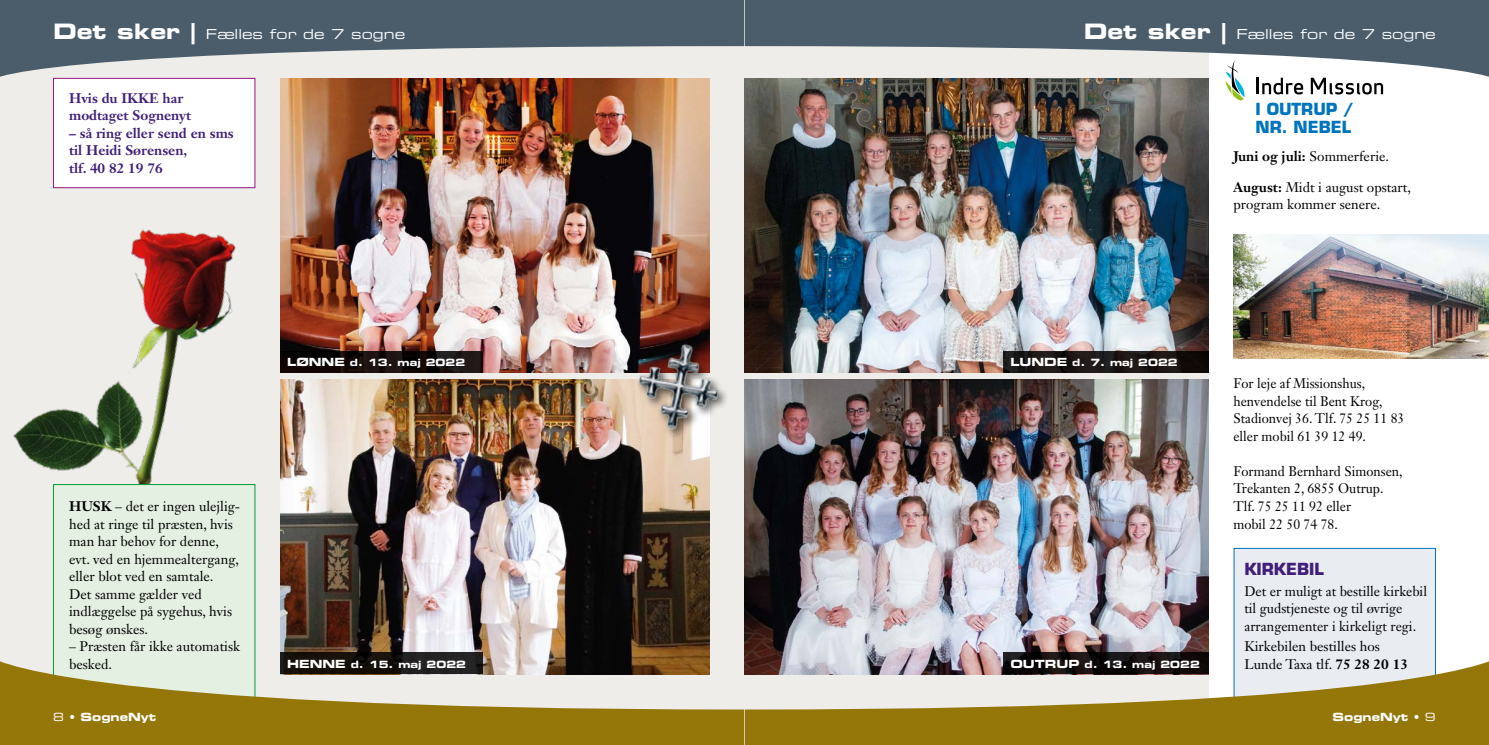
<style>
.page{position:relative;width:1489px;height:745px;background:#fff}
.page>*{position:absolute;margin:0;border:0;box-sizing:border-box;transform-origin:0 0}
.t1{font:700 16.25px/17.5px "Eurostile LT Std";color:#0074be}
.t2{font:700 16.25px "Eurostile LT Std";color:#411f7a}
.t3{font:13.75px/17.5px "Janson Text LT Std";color:#000}
.t4{font:13.75px/17.5px "Janson Text LT Std";color:#000;scale:.96 1}
.t5{font:700 13.75px/17.5px "Janson Text LT Std";color:#411f7a}
.t6{font:13.75px "Eurostile LT Std Ex 2";color:#fff}
.t7{font:11.25px "Eurostile LT Std Bold Ex 2";color:#fff}
.t8{font:10px "Eurostile LT Std Bold Ex 2";color:#fff}
.s1{font-family:"Eurostile LT Std Bold Ex 2";font-size:21.25px}
.s2{font-weight:700}
.s3{font-size:11.25px}
.s4{font-family:"Eurostile LT Std Ex 2"}
</style>
<div class="page">
<div style="left:0;top:0;width:744px;height:744px;background:#eeede9"></div>
<img style="left:13px;top:229px;width:243px;height:398px">
<img style="left:744px;top:81px;width:464px;height:291px">
<img style="left:744px;top:379px;width:464px;height:277px">
<img style="left:280px;top:81px;width:429px;height:291px">
<img style="left:280px;top:379px;width:429px;height:277px">
<svg style="left:1225px;top:81px;width:19px;height:19px"></svg>
<svg style="left:1256px;top:81px;width:46px;height:13px"></svg>
<svg style="left:1310px;top:81px;width:72px;height:13px"></svg>
<div style="left:1233px;top:548px;width:202px;height:195px;background:#e9ecf1"></div>
<div style="left:1233px;top:547px;width:202px;height:196px;border:1px solid #0074be"></div>
<svg style="left:1003px;top:351px;width:205px;height:21px;background:#191514"></svg>
<svg style="left:1003px;top:652px;width:205px;height:4px"></svg>
<svg style="left:280px;top:652px;width:202px;height:4px"></svg>
<svg style="left:280px;top:351px;width:202px;height:21px;background:#120b0a"></svg>
<div style="left:53px;top:484px;width:202px;height:223px;background:#e4f0e2;border:1px solid #009d3b"></div>
<img style="left:1233px;top:234px;width:255px;height:124px">
<div style="left:53px;top:78px;width:202px;height:110px;background:#fff;border:1px solid #951681"></div>
<img style="left:626px;top:333px;width:100px;height:108px">
<svg style="left:744px;top:0;width:744px;height:81px;background:#818c94"></svg>
<svg style="left:744px;top:656px;width:744px;height:88px;background:#ac9b62"></svg>
<svg style="left:0;top:0;width:744px;height:81px;fill:#4b5d6b"></svg>
<svg style="left:0;top:656px;width:744px;height:88px;fill:#957608"></svg>
<p class="t6" style="left:53px;top:25px;width:353px"><span class="s1">Det sker |</span> Fælles for de 7 sogne</p>
<p class="t6" style="left:1083px;top:25px;width:353px"><span class="s1">Det sker |</span> Fælles for de 7 sogne</p>
<p class="t5" style="left:69px;top:89px;width:123px;text-indent:93px">har modtaget Sognenyt</p>
<p class="t5" style="left:69px;top:124px;width:166px">– så ring eller send en sms til Heidi Sørensen,<br>tlf. 40 82 19 76</p>
<p class="t5" style="left:69px;top:89px;width:70px">Hvis du ikke</p>
<p class="t1" style="left:1255px;top:100px;width:24px">I OUTRUP</p>
<p class="t1" style="left:1255px;top:100px;width:100px;text-indent:88px">/<br>NR. NEBEL</p>
<p class="t3" style="left:1233px;top:147px;width:157px"><span class="s2">Juni og juli:</span> Sommerferie.</p>
<p class="t3" style="left:1233px;top:178px;width:179px"><span class="s2">August:</span> Midt i august opstart, program kommer senere.</p>
<p class="t3" style="left:69px;top:497px;width:173px"><span class="s2">HUSK</span> – det er ingen ulejlig&shy;hed at ringe til præsten, hvis man har behov for denne, evt. ved en hjemmealtergang, eller blot ved en samtale.<br>Det samme gælder ved indlæggelse på sygehus, hvis besøg ønskes.</p>
<p class="t3" style="left:69px;top:637px;width:172px">– Præsten får ikke automatisk besked.</p>
<p class="t8" style="left:287px;top:355px;width:180px"><span class="s3">LØNNE</span> d. 13. maj 2022</p>
<p class="t8" style="left:1010px;top:355px;width:169px"><span class="s3">LUNDE</span> d. 7. maj 2022</p>
<p class="t8" style="left:287px;top:656px;width:180px"><span class="s3">HENNE</span> d. 15. maj 2022</p>
<p class="t7" style="left:1010px;top:655px;width:25px">Outrup</p>
<p class="t8" style="left:1084px;top:656px;width:117px">d. 13. maj 2022</p>
<p class="t4" style="left:1233px;top:374px;width:180px">For leje af Missionshus, henvendelse til Bent Krog,<br>Stadionvej 36. Tlf. 75 25 11 83 eller mobil 61 39 12 49.</p>
<p class="t4" style="left:1233px;top:462px;width:178px">Formand Bernhard Simonsen,<br>Trekanten 2, 6855 Outrup.<br>Tlf. 75 25 11 92 eller<br>mobil 22 50 74 78.</p>
<p class="t2" style="left:1244px;top:558px;width:76px">KIRKEBIL</p>
<p class="t3" style="left:1244px;top:581px;width:184px">Det er muligt at bestille kirkebil til gudstjeneste og til øvrige arrangementer i kirkeligt regi.</p>
<p class="t3" style="left:1244px;top:637px;width:165px">Kirkebilen bestilles hos<br>Lunde Taxa tlf. <span class="s2">75 28 20 13</span></p>
<p class="t7" style="left:53px;top:708px;width:105px"><span class="s4">8 •</span> SogneNyt</p>
<p class="t7" style="left:1332px;top:708px;width:105px">SogneNyt <span class="s4">• 9</span></p>
</div>
